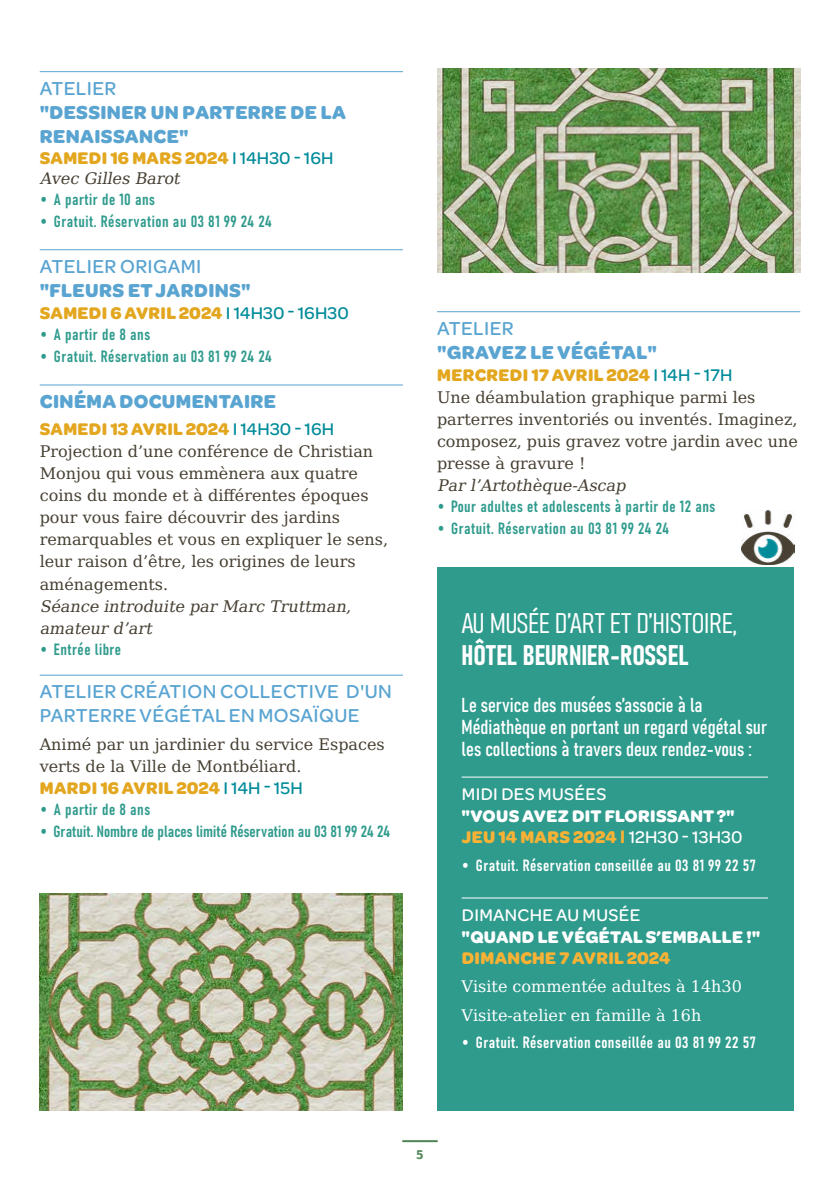
<style>
.page{position:relative;width:840px;height:1191px;background:#fff}
.page>*{position:absolute;margin:0;border:0;box-sizing:border-box;transform-origin:0 0}
.t1{font:28px/32px "Bahnschrift";color:#fff}
.t2{font:20px/22px "Bahnschrift";color:#fff}
.titre_activité{font:700 20px/24px "Omnes";letter-spacing:.02em;color:#59a4d1}
.titre_activité-2{font:500 20px/24px "Omnes";letter-spacing:.02em;color:#59a4d1}
.titre_activité-3{font:700 18px "Omnes";letter-spacing:.02em;color:#e3a61f}
.titre_activité-4{font:700 18px "Omnes";letter-spacing:.02em;color:#fff}
.titre_activité-5{font:700 18px "Omnes";letter-spacing:.02em;color:#f9b234}
.titre_activité-6{font:500 18px "Omnes";letter-spacing:.02em;color:#fff}
.t3{font:16px/22px "DejaVu Math Te X Gyre";color:#463f32}
.t4{font:16px "Bahnschrift";letter-spacing:.03em;color:#2f9b8d}
.t5{font:16px "Bahnschrift";letter-spacing:.03em;color:#fff}
.t6{font:italic 16px/22px "DejaVu Math Te X Gyre";color:#463f32}
.t7{font:16px "DejaVu Math Te X Gyre";color:#fff}
.t8{font:16px "Bahnschrift";letter-spacing:.005em;color:#2f9b8d}
.pagination_droite{font:700 12px "DejaVu Sans Condensed";color:#518656}
.s1{font-weight:500;color:#008b99}
.s2{font-family:"DejaVu Serif Condensed";font-size:18px}
.s3{font-family:"Ubuntu"}
.s4{font-weight:500;color:#fff}
</style>
<div class="page">
<hr style="left:40px;top:71px;width:363px;height:1px;background:#59a4d1">
<hr style="left:40px;top:249px;width:363px;height:1px;background:#59a4d1">
<hr style="left:40px;top:384px;width:363px;height:1px;background:#59a4d1">
<hr style="left:40px;top:674px;width:363px;height:1px;background:#59a4d1">
<hr style="left:437px;top:311px;width:362px;height:1px;background:#59a4d1">
<hr style="left:402px;top:1140px;width:35px;height:2px;background:#518656">
<div style="left:437px;top:567px;width:355px;height:543px;background:#2f9b8d"></div>
<hr style="left:461px;top:776px;width:306px;height:1px;background:#fff">
<hr style="left:461px;top:897px;width:306px;height:1px;background:#fff">
<img style="left:741px;top:510px;width:52px;height:54px">
<img style="left:40px;top:893px;width:363px;height:217px">
<img style="left:437px;top:69px;width:363px;height:203px">
<p class="titre_activité-2" style="left:40px;top:75px;width:78px">ATELIER</p>
<p class="titre_activité" style="left:40px;top:99px;width:307px">"DESSINER UN PARTERRE DE LA<br>RENAISSANCE"</p>
<p class="titre_activité-3" style="left:40px;top:146px;width:295px">SAMEDI 16 MARS 2024 <span class="s1">I 14H30 - 16H</span></p>
<p class="t6" style="left:40px;top:167px;width:153px">AvecGillesBarot</p>
<p class="t4" style="left:40px;top:187px;width:117px"><span class="s2">∙</span> A partir de 10 ans</p>
<p class="t4" style="left:40px;top:209px;width:233px"><span class="s2">∙</span> Gratuit. Réservation au 03 81 99 24 24</p>
<p class="titre_activité-2" style="left:40px;top:253px;width:163px">ATELIER ORIGAMI</p>
<p class="titre_activité" style="left:40px;top:277px;width:212px">"FLEURS ET JARDINS"</p>
<p class="titre_activité-3" style="left:40px;top:300px;width:310px">SAMEDI 6 AVRIL 2024 <span class="s1">I 14H30 - 16H30</span></p>
<p class="t4" style="left:40px;top:322px;width:112px"><span class="s2">∙</span> A partir de 8 ans</p>
<p class="t4" style="left:40px;top:344px;width:233px"><span class="s2">∙</span> Gratuit. Réservation au 03 81 99 24 24</p>
<p class="titre_activité" style="left:40px;top:388px;width:237px">CINÉMA DOCUMENTAIRE</p>
<p class="titre_activité-3" style="left:40px;top:417px;width:296px">SAMEDI 13 AVRIL 2024 <span class="s1">I 14H30 - 16H</span></p>
<p class="t3" style="left:40px;top:441px;width:350px">Projection d’une conférence de Christian Monjou qui vous emmènera aux quatre coins du monde et à différentes époques pour vous faire découvrir des jardins remarquables et vous en expliquer le sens, leur raison d’être, les origines de leurs aménagements.</p>
<p class="t6" style="left:40px;top:595px;width:325px">SéanceintroduiteparMarcTruttman, amateurd’art</p>
<p class="t4" style="left:40px;top:637px;width:83px"><span class="s2">∙</span> Entrée libre</p>
<p class="titre_activité-2" style="left:40px;top:678px;width:353px">ATELIER CRÉATION COLLECTIVE D'UN<br>PARTERRE VÉGÉTAL EN MOSAÏQUE</p>
<p class="t3" style="left:40px;top:733px;width:346px">Animé par un jardinier du service Espaces verts de la Ville de Montbéliard.</p>
<p class="titre_activité-3" style="left:40px;top:775px;width:264px">MARDI 16 AVRIL 2024 <span class="s1">I 14H - 15H</span></p>
<p class="t4" style="left:40px;top:797px;width:112px"><span class="s2">∙</span> A partir de 8 ans</p>
<p class="t8" style="left:40px;top:819px;width:351px"><span class="s2">∙</span> Gratuit. Nombre de places limité Réservation au 03 81 99 24 24</p>
<p class="titre_activité-2" style="left:437px;top:315px;width:78px">ATELIER</p>
<p class="titre_activité" style="left:437px;top:339px;width:221px">"GRAVEZ LE VÉGÉTAL"</p>
<p class="titre_activité-3" style="left:437px;top:362px;width:297px">MERCREDI 17 AVRIL 2024 <span class="s1">I 14H - 17H</span></p>
<p class="t3" style="left:437px;top:386px;width:362px">Une déambulation graphique parmi les parterres inventoriés ou inventés. Imaginez, composez, puis gravez votre jardin avec une presse à gravure !</p>
<p class="t6" style="left:437px;top:474px;width:202px">Parl’Artothèque-Ascap</p>
<p class="t4" style="left:437px;top:494px;width:279px"><span class="s2">∙</span> Pour adultes et adolescents à partir de 12 ans</p>
<p class="t4" style="left:437px;top:516px;width:233px"><span class="s2">∙</span> Gratuit. Réservation au 03 81 99 24 24</p>
<p class="t1" style="left:461px;top:605px;width:277px">AU MUSÉE D’ART ET D’HISTOIRE,<br>HÔTEL BEURNIER-ROSSEL</p>
<p class="t2" style="left:461px;top:692px;width:307px">Le service des musées s’associe à la<br>Médiathèque en portant un regard végétal sur les collections à travers deux rendez-vous :</p>
<p class="titre_activité-6" style="left:461px;top:782px;width:146px">MIDI DES MUSÉES</p>
<p class="titre_activité-4" style="left:461px;top:803px;width:274px">"VOUS AVEZ DIT FLORISSANT ?"</p>
<p class="titre_activité-5" style="left:461px;top:824px;width:282px">JEU 14 MARS 2024 <span class="s3">I</span> <span class="s4">12H30 - 13H30</span></p>
<p class="t5" style="left:461px;top:853px;width:295px"><span class="s2">∙</span> Gratuit. Réservation conseillée au 03 81 99 22 57</p>
<p class="titre_activité-6" style="left:461px;top:903px;width:180px">DIMANCHE AU MUSÉE</p>
<p class="titre_activité-4" style="left:461px;top:924px;width:300px">"QUAND LE VÉGÉTAL S’EMBALLE !"</p>
<p class="titre_activité-5" style="left:461px;top:945px;width:210px">DIMANCHE 7 AVRIL 2024</p>
<p class="t7" style="left:461px;top:977px;width:281px">Visite commentée adultes à 14h30</p>
<p class="t7" style="left:461px;top:1006px;width:241px">Visite-atelier en famille à 16h</p>
<p class="t5" style="left:461px;top:1030px;width:295px"><span class="s2">∙</span> Gratuit. Réservation conseillée au 03 81 99 22 57</p>
<p class="pagination_droite" style="left:416px;top:1145px;width:9px">5</p>
</div>
